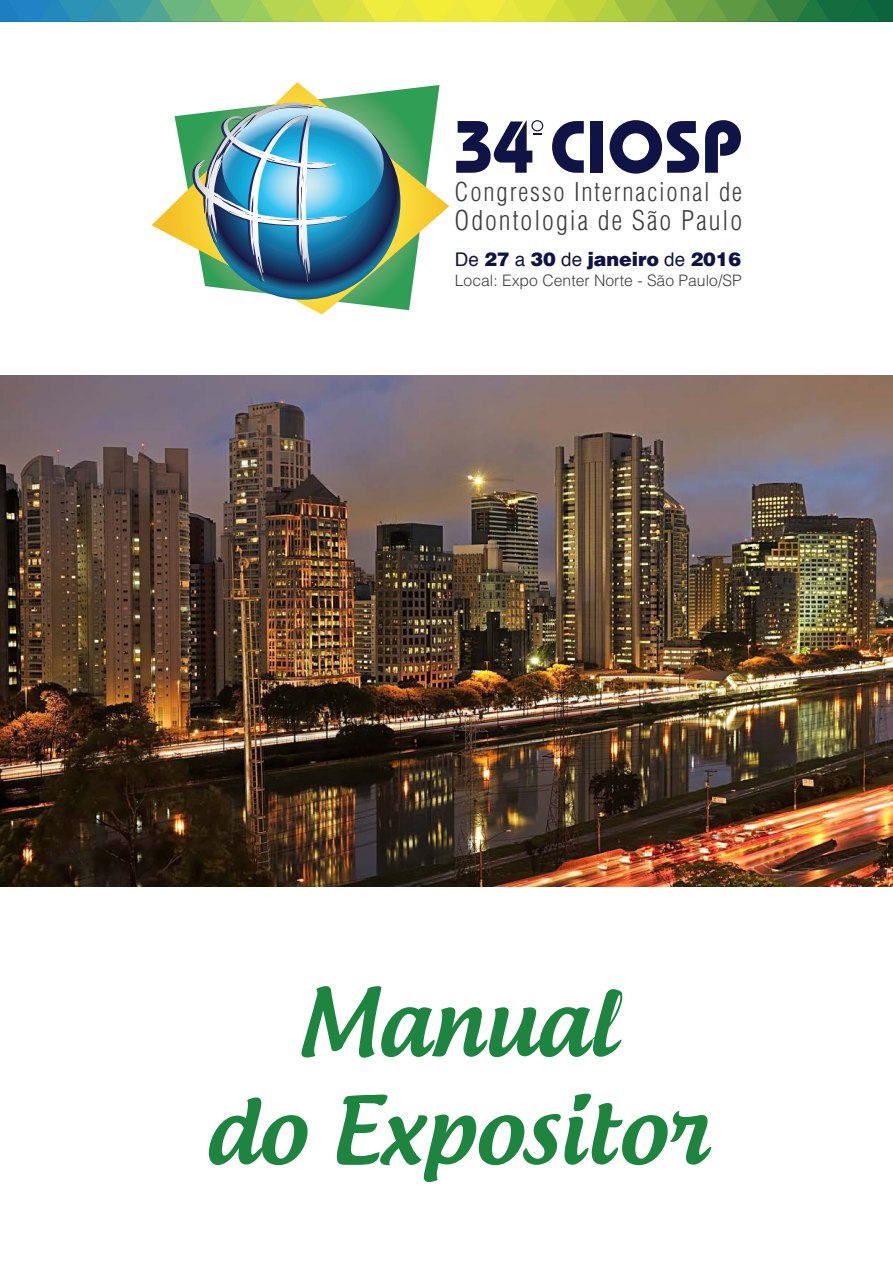
<style>
.page{position:relative;width:893px;height:1263px;background:#fff}
.page>*{position:absolute;margin:0;border:0;box-sizing:border-box;transform-origin:0 0}
.t1{font:500 90px/108px "Androgyne";color:#1d8540;text-align:center}
.t2{font:300 condensed 26.55px "Helvetica LT Std";letter-spacing:.075em;color:#3e3e3f}
.t3{font:300 condensed 25.2px "Helvetica LT Std";letter-spacing:.075em;color:#3e3e3f}
.t4{font:900 19.05px "Helvetica LT Std";color:#101345}
.t5{font:300 15.75px "Helvetica LT Std";color:#3e3e3f}
.s1{font-family:"Helvetica";font-weight:400;font-size:18.9px}
</style>
<div class="page">
<svg style="left:152px;top:82px;width:297px;height:232px"></svg>
<svg style="left:205px;top:105px;width:195px;height:195px"></svg>
<svg style="left:191px;top:103px;width:193px;height:182px"></svg>
<svg style="left:552px;top:121px;width:32px;height:52px"></svg>
<div style="left:590px;top:121px;width:13px;height:52px;background:#101345"></div>
<svg style="left:609px;top:120px;width:90px;height:54px"></svg>
<svg style="left:705px;top:120px;width:36px;height:53px"></svg>
<svg style="left:456px;top:120px;width:87px;height:53px"></svg>
<svg style="left:0;top:0;width:893px;height:21px"></svg>
<img style="left:0;top:375px;width:893px;height:512px">
<h3 class="t3" style="left:455px;top:176px;width:289px">Congresso Internacional de</h3>
<h2 class="t2" style="left:455px;top:204px;width:289px">Odontologia de São Paulo</h2>
<p class="t4" style="left:455px;top:246px;width:288px"><span class="s1">De</span> 27 <span class="s1">a</span> 30 <span class="s1">de</span> janeiro <span class="s1">de</span> 2016</p>
<p class="t5" style="left:455px;top:271px;width:288px">Local: Expo Center Norte - São Paulo/SP</p>
<h1 class="t1" style="left:205px;top:968px;width:505px">Manual<br>do Expositor</h1>
</div>
